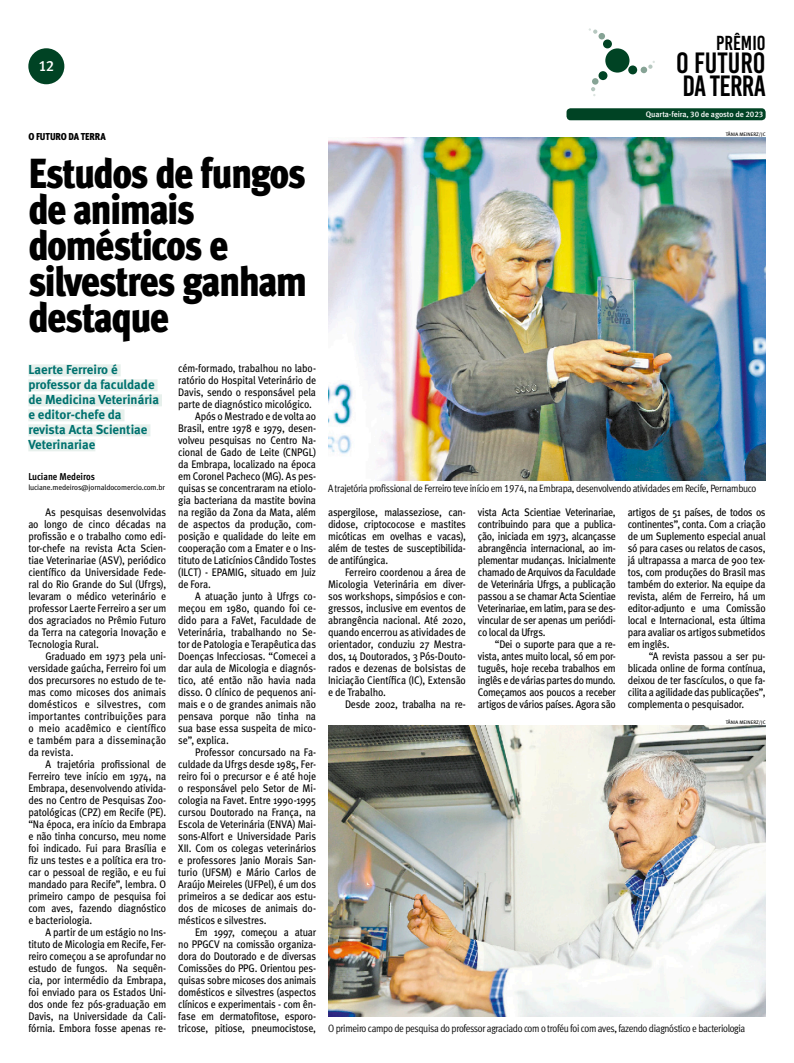
<style>
.page{position:relative;width:794px;height:1063px;background:#fff}
.page>*{position:absolute;margin:0;border:0;box-sizing:border-box;transform-origin:0 0}
.Abre{font:42px/36px "Meta Cond Black LF";letter-spacing:-.04em;color:#000}
.t1{font:29.3px/23px "Bebas Kai";letter-spacing:-.015em;color:#000}
.t2{font:20.3px "Bebas Kai";color:#000}
.t3{font:14.9px "Meta Medium LF";color:#fff}
.Linha_de_Apoio{font:700 13px/15px "Meta";color:#00726f}
.TEXTO{font:11px/12px "Meta";letter-spacing:-.015em;color:#000;text-align:justify;scale:.9 1}
.TEXTO-2{font:11px "Meta";letter-spacing:-.035em;color:#000;scale:.9 1}
.Legenda{font:10.6px "Meta Cond Normal LF";letter-spacing:-.03em;color:#000}
.Assinatura{font:10px "Meta Cond Bold LF";color:#000}
.CARTOLA{font:900 10px "Meta Cond";letter-spacing:-.01em;color:#000}
.t4{font:8px "Meta Medium LF";letter-spacing:-.01em;color:#fff}
.E-mail{font:7.7px "Meta Cond Book LF";letter-spacing:-.01em;color:#000;scale:1.11 1}
.Crédito{font:5px "Meta Book Caps";color:#000}
</style>
<div class="page">
<div style="left:28px;top:48px;width:36px;height:36px;background:#004324;border-radius:50%"></div>
<div style="left:566px;top:108px;width:199px;height:12px;background:#004324;border-radius:4px"></div>
<div style="left:605px;top:48px;width:24px;height:25px;background:#004324;border-radius:50%"></div>
<div style="left:603px;top:39px;width:9px;height:9px;background:#004324;border-radius:50%"></div>
<div style="left:598px;top:71px;width:9px;height:9px;background:#004324;border-radius:50%"></div>
<div style="left:628px;top:65px;width:9px;height:9px;background:#004324;border-radius:50%"></div>
<div style="left:640px;top:67px;width:7px;height:6px;background:#86a395;border-radius:50%"></div>
<svg style="left:648px;top:61px;width:7px;height:8px"></svg>
<svg style="left:588px;top:28px;width:9px;height:6px"></svg>
<svg style="left:591px;top:87px;width:4px;height:9px"></svg>
<div style="left:598px;top:33px;width:7px;height:6px;background:#86a395;border-radius:50%"></div>
<div style="left:592px;top:78px;width:6px;height:7px;background:#86a395;border-radius:50%"></div>
<div style="left:28px;top:364px;width:93px;height:12px;background:#e7f0ec"></div>
<div style="left:28px;top:379px;width:129px;height:12px;background:#e7f0ec"></div>
<div style="left:28px;top:394px;width:134px;height:12px;background:#e7f0ec"></div>
<div style="left:28px;top:409px;width:96px;height:12px;background:#e7f0ec"></div>
<div style="left:28px;top:424px;width:122px;height:12px;background:#e7f0ec"></div>
<div style="left:28px;top:439px;width:67px;height:12px;background:#e7f0ec"></div>
<img style="left:328px;top:137px;width:437px;height:343px">
<img style="left:328px;top:725px;width:437px;height:292px">
<p class="t3" style="left:38px;top:57px;width:17px">12</p>
<p class="CARTOLA" style="left:28px;top:130px;width:79px">O FUTURO DA TERRA</p>
<p class="Abre" style="left:28px;top:155px;width:281px">Estudos de fungos de animais domésticos e silvestres ganham destaque</p>
<p class="Linha_de_Apoio" style="left:28px;top:362px;width:132px">Laerte Ferreiro é professor da faculdade de Medicina Veterinária e editor-chefe da revista Acta Scientiae<br>Veterinariae</p>
<p class="Assinatura" style="left:28px;top:471px;width:68px">Luciane Medeiros</p>
<p class="E-mail" style="left:28px;top:483px;width:125px">luciane.medeiros@jornaldocomercio.com.br</p>
<p class="TEXTO" style="left:28px;top:506px;width:155px;text-indent:17px">As pesquisas desenvolvidas ao longo de cinco décadas na profissão e o trabalho como edi&shy;tor-chefe na revista Acta Scien&shy;tiae Veterinariae (ASV), periódico científico da Universidade Fede&shy;ral do Rio Grande do Sul (Ufrgs), levaram o médico veterinário e professor Laerte Ferreiro a ser um dos agraciados no Prêmio Futuro da Terra na categoria Inovação e Tecnologia Rural.</p>
<p class="TEXTO" style="left:28px;top:650px;width:155px;text-indent:17px">Graduado em 1973 pela uni&shy;versidade gaúcha, Ferreiro foi um dos precursores no estudo de te&shy;mas como micoses dos animais domésticos e silvestres, com importantes contribuições para o meio acadêmico e científico e também para a disseminação da revista.</p>
<p class="TEXTO" style="left:28px;top:758px;width:155px;text-indent:17px">A trajetória profissional de Ferreiro teve início em 1974, na Embrapa, desenvolvendo ativida&shy;des no Centro de Pesquisas Zoo&shy;patológicas (CPZ) em Recife (PE). “Na época, era início da Embrapa e não tinha concurso, meu nome foi indicado. Fui para Brasília e fiz uns testes e a política era tro&shy;car o pessoal de região, e eu fui mandado para Recife”, lembra. O primeiro campo de pesquisa foi com aves, fazendo diagnóstico e bacteriologia.</p>
<p class="TEXTO" style="left:28px;top:926px;width:155px;text-indent:17px">A partir de um estágio no Ins&shy;tituto de Micologia em Recife, Fer&shy;reiro começou a se aprofundar no estudo de fungos. Na sequên&shy;cia, por intermédio da Embrapa, foi enviado para os Estados Uni&shy;dos onde fez pós-graduação em Davis, na Universidade da Cali&shy;fórnia. Embora fosse apenas re-</p>
<p class="TEXTO" style="left:178px;top:362px;width:155px">cém-formado, trabalhou no labo&shy;ratório do Hospital Veterinário de Davis, sendo o responsável pela parte de diagnóstico micológico.</p>
<p class="TEXTO" style="left:178px;top:410px;width:155px;text-indent:17px">Após o Mestrado e de volta ao Brasil, entre 1978 e 1979, desen&shy;volveu pesquisas no Centro Na&shy;cional de Gado de Leite (CNPGL) da Embrapa, localizado na época em Coronel Pacheco (MG). As pes&shy;quisas se concentraram na etiolo&shy;gia bacteriana da mastite bovina na região da Zona da Mata, além de aspectos da produção, com&shy;posição e qualidade do leite em cooperação com a Emater e o Ins&shy;tituto de Laticínios Cândido Tostes (ILCT) - EPAMIG, situado em Juiz de Fora.</p>
<p class="TEXTO" style="left:178px;top:590px;width:155px;text-indent:17px">A atuação junto à Ufrgs co&shy;meçou em 1980, quando foi ce&shy;dido para a FaVet, Faculdade de Veterinária, trabalhando no Se&shy;tor de Patologia e Terapêutica das Doenças Infecciosas. “Comecei a dar aula de Micologia e diagnós&shy;tico, até então não havia nada disso. O clínico de pequenos ani&shy;mais e o de grandes animais não pensava porque não tinha na sua base essa suspeita de mico&shy;se”, explica.</p>
<p class="TEXTO" style="left:178px;top:746px;width:155px;text-indent:17px">Professor concursado na Fa&shy;culdade da Ufrgs desde 1985, Fer&shy;reiro foi o precursor e é até hoje o responsável pelo Setor de Mi&shy;cologia na Favet. Entre 1990-1995 cursou Doutorado na França, na Escola de Veterinária (ENVA) Mai&shy;sons-Alfort e Universidade Paris XII. Com os colegas veterinários e professores Janio Morais San&shy;turio (UFSM) e Mário Carlos de Araújo Meireles (UFPel), é um dos primeiros a se dedicar aos estu&shy;dos de micoses de animais do&shy;mésticos e silvestres.</p>
<p class="TEXTO" style="left:178px;top:926px;width:155px;text-indent:17px">Em 1997, começou a atuar no PPGCV na comissão organiza&shy;dora do Doutorado e de diversas Comissões do PPG. Orientou pes&shy;quisas sobre micoses dos animais domésticos e silvestres (aspectos clínicos e experimentais - com ên&shy;fase em dermatofitose, esporo&shy;tricose, pitiose, pneumocistose,</p>
<h3 class="t2" style="left:716px;top:32px;width:51px">PRÊMIO</h3>
<h2 class="t1" style="left:676px;top:52px;width:91px">O FUTURO<br>DA TERRA</h2>
<p class="t4" style="left:646px;top:110px;width:119px">Quarta-feira, 30 de agosto de 2023</p>
<p class="Crédito" style="left:726px;top:132px;width:41px">TÂNIA MEINERZ/JC</p>
<p class="Legenda" style="left:328px;top:483px;width:430px">A trajetória profissional de Ferreiro teve início em 1974, na Embrapa, desenvolvendo atividades em Recife, Pernambuco</p>
<p class="TEXTO" style="left:328px;top:506px;width:155px">aspergilose, malasseziose, can&shy;didose, criptococose e mastites micóticas em ovelhas e vacas), além de testes de susceptibilida&shy;de antifúngica.</p>
<p class="TEXTO" style="left:328px;top:566px;width:155px;text-indent:17px">Ferreiro coordenou a área de Micologia Veterinária em diver&shy;sos workshops, simpósios e con&shy;gressos, inclusive em eventos de abrangência nacional. Até 2020, quando encerrou as atividades de orientador, conduziu 27 Mestra&shy;dos, 14 Doutorados, 3 Pós-Douto&shy;rados e dezenas de bolsistas de Iniciação Científica (IC), Extensão e de Trabalho.</p>
<p class="TEXTO-2" style="left:345px;top:698px;width:136px">Desde 2002, trabalha na re-</p>
<p class="TEXTO" style="left:478px;top:506px;width:155px">vista Acta Scientiae Veterinariae, contribuindo para que a publica&shy;ção, iniciada em 1973, alcançasse abrangência internacional, ao im&shy;plementar mudanças. Inicialmente chamado de Arquivos da Faculdade de Veterinária Ufrgs, a publicação passou a se chamar Acta Scientiae Veterinariae, em latim, para se des&shy;vincular de ser apenas um periódi&shy;co local da Ufrgs.</p>
<p class="TEXTO" style="left:478px;top:638px;width:155px;text-indent:17px">“Dei o suporte para que a re&shy;vista, antes muito local, só em por&shy;tuguês, hoje receba trabalhos em inglês e de várias partes do mundo.<br>Começamos aos poucos a receber artigos de vários países. Agora são</p>
<p class="TEXTO" style="left:628px;top:506px;width:155px">artigos de 51 países, de todos os continentes”, conta. Com a criação de um Suplemento especial anual só para cases ou relatos de casos, já ultrapassa a marca de 900 tex&shy;tos, com produções do Brasil mas também do exterior. Na equipe da revista, além de Ferreiro, há um editor-adjunto e uma Comissão local e Internacional, esta última para avaliar os artigos submetidos em inglês.</p>
<p class="TEXTO" style="left:628px;top:650px;width:155px;text-indent:21px">“A revista passou a ser pu&shy;blicada online de forma contínua, deixou de ter fascículos, o que fa&shy;cilita a agilidade das publicações”, complementa o pesquisador.</p>
<p class="Crédito" style="left:726px;top:719px;width:41px">TÂNIA MEINERZ/JC</p>
<p class="Legenda" style="left:328px;top:1023px;width:419px">O primeiro campo de pesquisa do professor agraciado com o troféu foi com aves, fazendo diagnóstico e bacteriologia</p>
</div>
